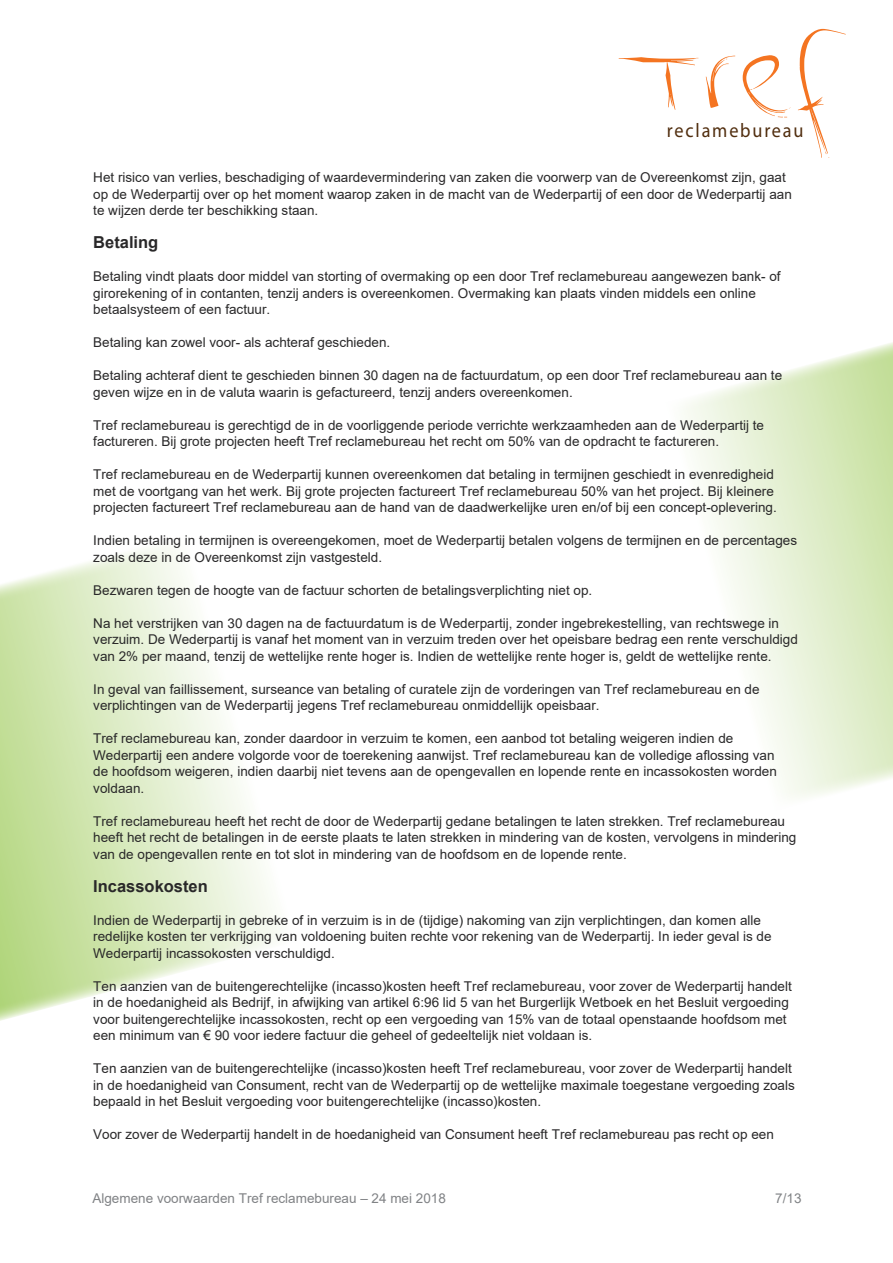
<style>
.page{position:relative;width:893px;height:1263px;background:#fff}
.page>*{position:absolute;margin:0;border:0;box-sizing:border-box;transform-origin:0 0}
.t1{font:19.8px "Myriad Pro";letter-spacing:.1em;color:#512e0f;scale:.92 1}
.t2{font:700 16.5px "Arial";color:#292829}
.t3{font:13.5px/16.5px "Arial";color:#292829}
.t4{font:13.5px "Arial";color:#808285}
</style>
<div class="page">
<svg style="left:619px;top:57px;width:79px;height:53px"></svg>
<svg style="left:706px;top:56px;width:29px;height:52px"></svg>
<svg style="left:743px;top:55px;width:47px;height:62px"></svg>
<svg style="left:798px;top:29px;width:48px;height:129px"></svg>
<svg style="left:684px;top:342px;width:209px;height:455px"></svg>
<svg style="left:0;top:548px;width:278px;height:473px"></svg>
<h1 class="t1" style="left:667px;top:118px;width:150px">reclamebureau</h1>
<p class="t3" style="left:93px;top:169px;width:700px">Het risico van verlies, beschadiging of waardevermindering van zaken die voorwerp van de Overeenkomst zijn, gaat op de Wederpartij over op het moment waarop zaken in de macht van de Wederpartij of een door de Wederpartij aan te wijzen derde ter beschikking staan.</p>
<p class="t2" style="left:93px;top:231px;width:67px">Betaling</p>
<p class="t3" style="left:93px;top:268px;width:689px">Betaling vindt plaats door middel van storting of overmaking op een door Tref reclamebureau aangewezen bank- of girorekening of in contanten, tenzij anders is overeenkomen. Overmaking kan plaats vinden middels een online betaalsysteem of een factuur.</p>
<p class="t3" style="left:93px;top:334px;width:299px">Betaling kan zowel voor- als achteraf geschieden.</p>
<p class="t3" style="left:93px;top:367px;width:690px">Betaling achteraf dient te geschieden binnen 30 dagen na de factuurdatum, op een door Tref reclamebureau aan te geven wijze en in de valuta waarin is gefactureerd, tenzij anders overeenkomen.</p>
<p class="t3" style="left:93px;top:417px;width:672px">Tref reclamebureau is gerechtigd de in de voorliggende periode verrichte werkzaamheden aan de Wederpartij te factureren. Bij grote projecten heeft Tref reclamebureau het recht om 50% van de opdracht te factureren.</p>
<p class="t3" style="left:93px;top:466px;width:685px">Tref reclamebureau en de Wederpartij kunnen overeenkomen dat betaling in termijnen geschiedt in evenredigheid met de voortgang van het werk. Bij grote projecten factureert Tref reclamebureau 50% van het project. Bij kleinere projecten factureert Tref reclamebureau aan de hand van de daadwerkelijke uren en/of bij een concept-oplevering.</p>
<p class="t3" style="left:93px;top:532px;width:705px">Indien betaling in termijnen is overeengekomen, moet de Wederpartij betalen volgens de termijnen en de percentages zoals deze in de Overeenkomst zijn vastgesteld.</p>
<p class="t3" style="left:93px;top:582px;width:501px">Bezwaren tegen de hoogte van de factuur schorten de betalingsverplichting niet op.</p>
<p class="t3" style="left:93px;top:615px;width:706px">Na het verstrijken van 30 dagen na de factuurdatum is de Wederpartij, zonder ingebrekestelling, van rechtswege in verzuim. De Wederpartij is vanaf het moment van in verzuim treden over het opeisbare bedrag een rente verschuldigd van 2% per maand, tenzij de wettelijke rente hoger is. Indien de wettelijke rente hoger is, geldt de wettelijke rente.</p>
<p class="t3" style="left:93px;top:681px;width:668px">In geval van faillissement, surseance van betaling of curatele zijn de vorderingen van Tref reclamebureau en de verplichtingen van de Wederpartij jegens Tref reclamebureau onmiddellijk opeisbaar.</p>
<p class="t3" style="left:93px;top:730px;width:685px">Tref reclamebureau kan, zonder daardoor in verzuim te komen, een aanbod tot betaling weigeren indien de Wederpartij een andere volgorde voor de toerekening aanwijst. Tref reclamebureau kan de volledige aflossing van de hoofdsom weigeren, indien daarbij niet tevens aan de opengevallen en lopende rente en incassokosten worden voldaan.</p>
<p class="t3" style="left:93px;top:813px;width:705px">Tref reclamebureau heeft het recht de door de Wederpartij gedane betalingen te laten strekken. Tref reclamebureau heeft het recht de betalingen in de eerste plaats te laten strekken in mindering van de kosten, vervolgens in mindering van de opengevallen rente en tot slot in mindering van de hoofdsom en de lopende rente.</p>
<p class="t2" style="left:93px;top:874px;width:116px">Incassokosten</p>
<p class="t3" style="left:93px;top:912px;width:680px">Indien de Wederpartij in gebreke of in verzuim is in de (tijdige) nakoming van zijn verplichtingen, dan komen alle redelijke kosten ter verkrijging van voldoening buiten rechte voor rekening van de Wederpartij. In ieder geval is de<br>Wederpartij incassokosten verschuldigd.</p>
<p class="t3" style="left:93px;top:978px;width:700px">Ten aanzien van de buitengerechtelijke (incasso)kosten heeft Tref reclamebureau, voor zover de Wederpartij handelt in de hoedanigheid als Bedrijf, in afwijking van artikel 6:96 lid 5 van het Burgerlijk Wetboek en het Besluit vergoeding voor buitengerechtelijke incassokosten, recht op een vergoeding van 15% van de totaal openstaande hoofdsom met een minimum van € 90 voor iedere factuur die geheel of gedeeltelijk niet voldaan is.</p>
<p class="t3" style="left:93px;top:1060px;width:703px">Ten aanzien van de buitengerechtelijke (incasso)kosten heeft Tref reclamebureau, voor zover de Wederpartij handelt in de hoedanigheid van Consument, recht van de Wederpartij op de wettelijke maximale toegestane vergoeding zoals bepaald in het Besluit vergoeding voor buitengerechtelijke (incasso)kosten.</p>
<p class="t3" style="left:93px;top:1126px;width:682px">Voor zover de Wederpartij handelt in de hoedanigheid van Consument heeft Tref reclamebureau pas recht op een</p>
<p class="t4" style="left:92px;top:1188px;width:355px">Algemene voorwaarden Tref reclamebureau – 24 mei 2018</p>
<p class="t4" style="left:775px;top:1188px;width:28px">7/13</p>
</div>
